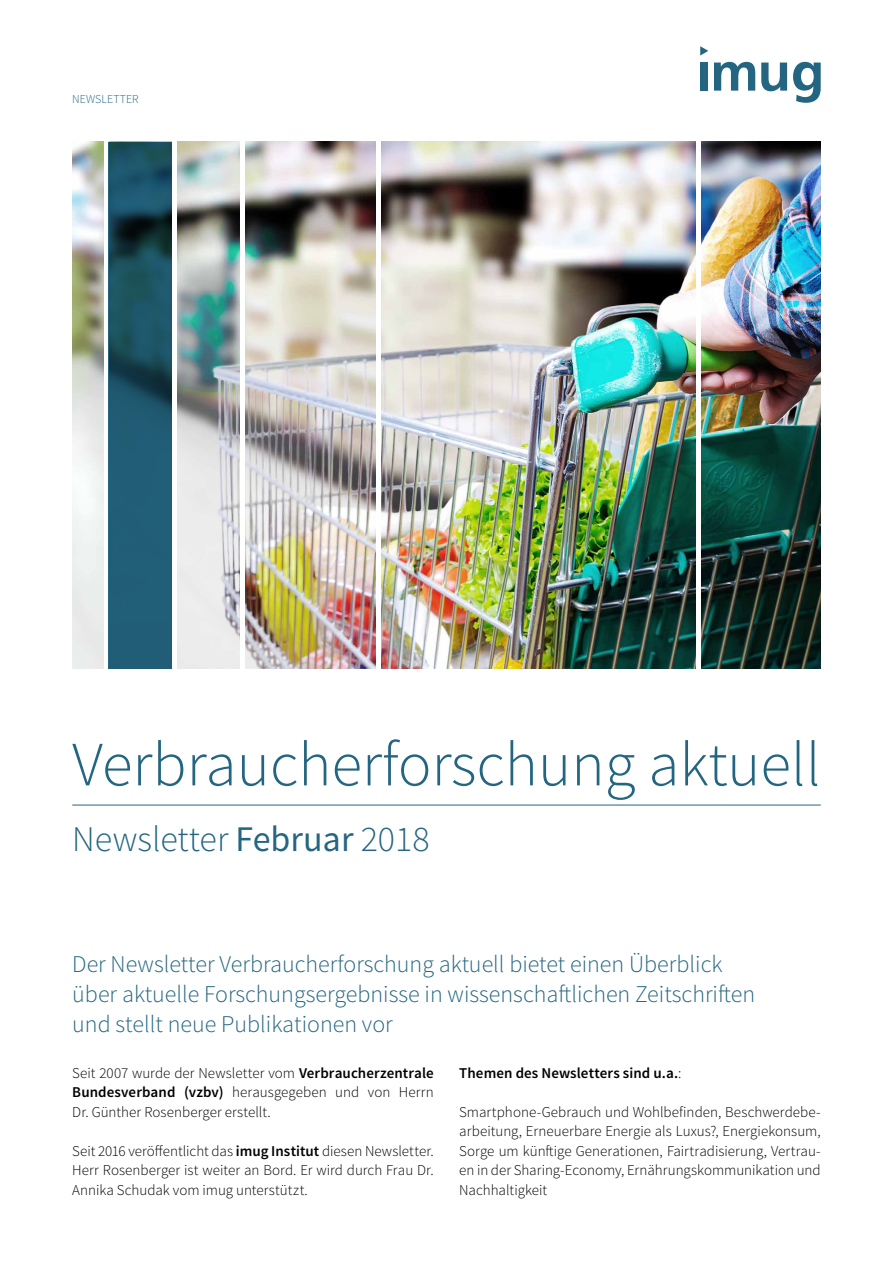
<style>
.page{position:relative;width:893px;height:1263px;background:#fff}
.page>*{position:absolute;margin:0;border:0;box-sizing:border-box;transform-origin:0 0}
.t1{font:300 63px "Source Sans Pro";color:#246681}
.t2{font:300 36px "Source Sans Pro";color:#246681}
.t3{font:300 24px/30px "Source Sans Pro";color:#246681}
.t4{font:300 15px/19.5px "Source Sans Pro";color:#000;text-align:justify}
.t5{font:600 15px "Source Sans Pro";letter-spacing:.01em;color:#000}
.t6{font:300 12px "Source Sans Pro";letter-spacing:.01em;color:#246681}
.s1{font-weight:400}
.s2{font-weight:600}
.s3{font-weight:300}
</style>
<div class="page">
<svg style="left:793px;top:62px;width:28px;height:41px"></svg>
<svg style="left:761px;top:63px;width:26px;height:28px"></svg>
<div style="left:700px;top:63px;width:7px;height:28px;background:#246681"></div>
<svg style="left:714px;top:62px;width:41px;height:29px"></svg>
<svg style="left:700px;top:46px;width:8px;height:10px"></svg>
<img style="left:72px;top:142px;width:749px;height:526px">
<hr style="left:104px;top:122px;width:4px;height:556px;background:#fff">
<hr style="left:240px;top:122px;width:4px;height:556px;background:#fff">
<div style="left:376px;top:122px;width:5px;height:556px;background:#fff"></div>
<hr style="left:696px;top:122px;width:4px;height:556px;background:#fff">
<hr style="left:172px;top:122px;width:4px;height:556px;background:#fff">
<svg style="left:108px;top:142px;width:64px;height:526px;background:#1d556a"></svg>
<hr style="left:72px;top:805px;width:749px;height:1px;background:#246681">
<p class="t6" style="left:72px;top:92px;width:68px">NEWSLETTER</p>
<h1 class="t1" style="left:72px;top:726px;width:750px">Verbraucherforschung aktuell</h1>
<h2 class="t2" style="left:72px;top:817px;width:359px">Newsletter <span class="s1">Februar</span> 2018</h2>
<h3 class="t3" style="left:72px;top:949px;width:684px">Der Newsletter Verbraucherforschung aktuell bietet einen Überblick über aktuelle Forschungsergebnisse in wissenschaftlichen Zeitschriften und stellt neue Publikationen vor</h3>
<p class="t4" style="left:72px;top:1063px;width:363px">Seit 2007 wurde der Newsletter vom <span class="s2">Verbraucherzentrale Bundesverband (vzbv)</span> herausgegeben und von Herrn Dr. Günther Rosenberger erstellt.</p>
<p class="t4" style="left:72px;top:1141px;width:363px">Seit 2016 veröffentlicht das <span class="s2">imug Institut</span> diesen Newsletter.<br>Herr Rosenberger ist weiter an Bord. Er wird durch Frau Dr.<br>Annika Schudak vom imug unterstützt.</p>
<p class="t5" style="left:459px;top:1063px;width:224px">Themen des Newsletters sind u.a.<span class="s3">:</span></p>
<p class="t4" style="left:459px;top:1102px;width:363px">Smartphone-Gebrauch und Wohlbefinden, Beschwerdebe&shy;arbeitung, Erneuerbare Energie als Luxus?, Energiekonsum, Sorge um künftige Generationen, Fairtradisierung, Vertrau&shy;en in der Sharing-Economy, Ernährungskommunikation und Nachhaltigkeit</p>
</div>
